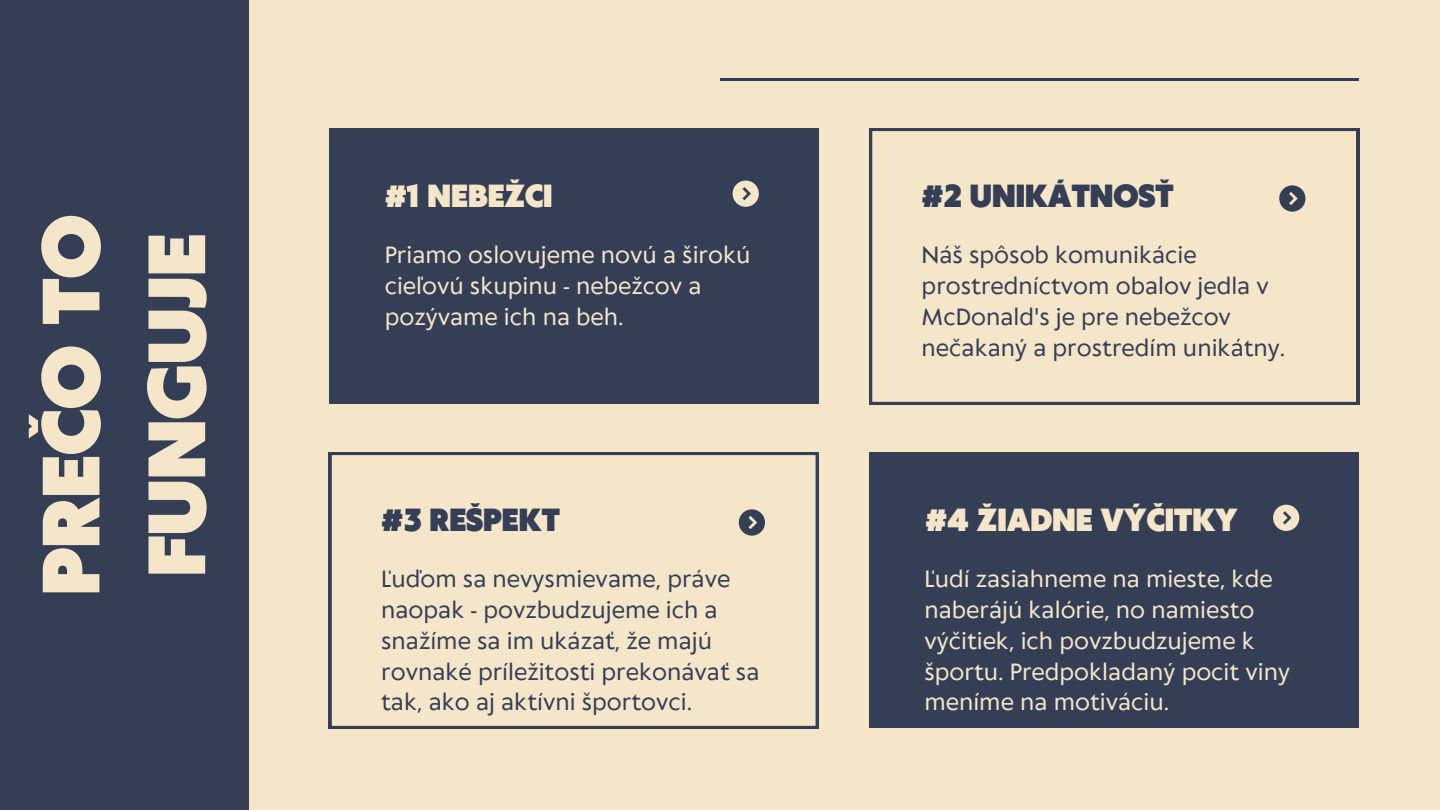
<style>
.page{position:relative;width:1440px;height:810px;background:#f5e6ca}
.page>*{position:absolute;margin:0;border:0;box-sizing:border-box;transform-origin:0 0}
.t1{font:900 76px/105.8px "Klein Text";color:#f5e6ca}
.t2{font:900 30px "Klein Text";color:#f5e6ca}
.t3{font:900 30px "Klein Text";color:#343f56}
.t4{font:22px/30.8px "Klein Text";color:#343f56}
.t5{font:22px/30.8px "Klein Text";color:#f5e6ca}
</style>
<div class="page">
<div style="left:0;top:0;width:249px;height:810px;background:#343f56"></div>
<hr style="left:720px;top:78px;width:639px;height:3px;background:#343f56">
<svg style="left:329px;top:452px;width:490px;height:277px"></svg>
<div style="left:329px;top:128px;width:489px;height:276px;background:#343f56"></div>
<svg style="left:869px;top:128px;width:490px;height:277px"></svg>
<svg style="left:733px;top:181px;width:26px;height:26px"></svg>
<svg style="left:1279px;top:185px;width:26px;height:27px"></svg>
<div style="left:869px;top:452px;width:490px;height:276px;background:#343f56"></div>
<svg style="left:1273px;top:505px;width:26px;height:26px"></svg>
<svg style="left:739px;top:509px;width:26px;height:27px"></svg>
<h1 class="t1" style="left:24px;top:595px;width:382px;rotate:-90deg">PREČO TO<br>FUNGUJE</h1>
<h2 class="t2" style="left:385px;top:180px;width:169px">#1 NEBEŽCI</h2>
<h2 class="t3" style="left:922px;top:180px;width:254px">#2 UNIKÁTNOSŤ</h2>
<p class="t5" style="left:385px;top:242px;width:367px">Priamo oslovujeme novú a širokú cieľovú skupinu - nebežcov a pozývame ich na beh.</p>
<p class="t4" style="left:922px;top:242px;width:365px">Náš spôsob komunikácie prostredníctvom obalov jedla v<br>McDonald's je pre nebežcov nečakaný a prostredím unikátny.</p>
<h2 class="t3" style="left:381px;top:504px;width:180px">#3 REŠPEKT</h2>
<p class="t4" style="left:381px;top:566px;width:380px">Ľuďom sa nevysmievame, práve naopak - povzbudzujeme ich a snažíme sa im ukázať, že majú rovnaké príležitosti prekonávať sa tak, ako aj aktívni športovci.</p>
<h2 class="t2" style="left:925px;top:505px;width:314px">#4 ŽIADNE VÝČITKY</h2>
<p class="t5" style="left:924px;top:566px;width:367px">Ľudí zasiahneme na mieste, kde naberájú kalórie, no namiesto výčitiek, ich povzbudzujeme k športu. Predpokladaný pocit viny meníme na motiváciu.</p>
</div>
